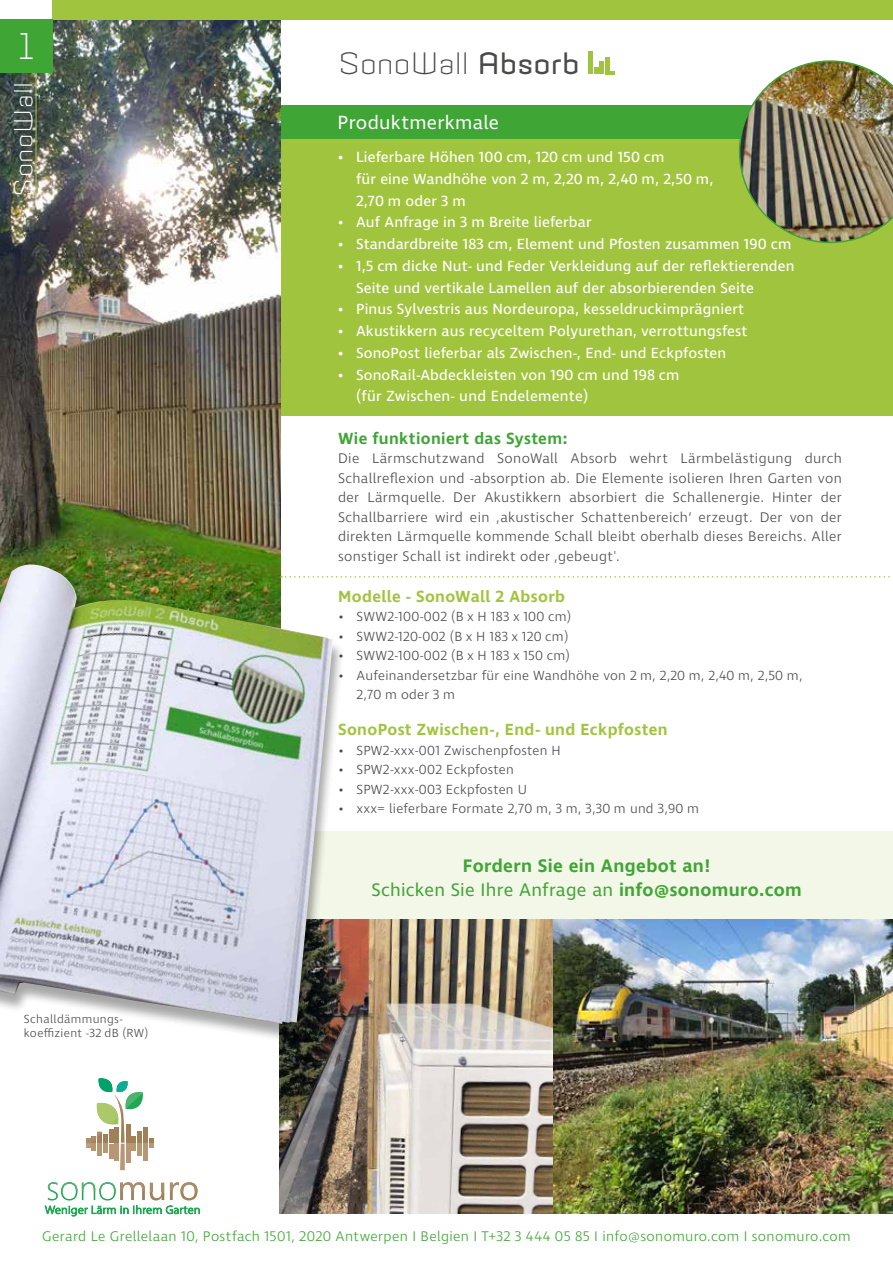
<style>
.page{position:relative;width:893px;height:1263px;background:#fff}
.page>*{position:absolute;margin:0;border:0;box-sizing:border-box;transform-origin:0 0}
.t1{font:300 36px "Armada";color:#fff}
.t2{font:300 30px "Armada";color:#4a4a49}
.t3{font:300 25.5px "Armada";letter-spacing:.02em;color:#fff}
.t4{font:19.5px "Ingra";letter-spacing:.015em;color:#fff}
.t5{font:600 18.6px/24px "Ingra";letter-spacing:.02em;color:#3fa535;text-align:center}
.t6{font:600 16.5px "Ingra";letter-spacing:.025em;color:#a1c43e}
.t7{font:600 16.5px "Ingra";letter-spacing:.02em;color:#3fa535}
.t8{font:15px/21.8px "Ingra";letter-spacing:.01em;color:#fff}
.t9{font:300 14.25px/19.5px "Ingra";letter-spacing:.025em;color:#4a4a49;text-align:justify}
.t10{font:300 14.25px "Ingra";letter-spacing:.025em;color:#3fa535}
.t11{font:300 13.5px/19.5px "Ingra";letter-spacing:.02em;color:#4a4a49}
.t12{font:300 12px/13.5px "Ingra";letter-spacing:.03em;color:#4a4a49}
.t13{font:300 11.4px "Myriad Pro";letter-spacing:.03em;color:#1ea854;scale:1.06 1}
.s1{font-weight:400}
</style>
<div class="page">
<div style="left:279px;top:106px;width:614px;height:310px;background:#a1c43e"></div>
<div style="left:279px;top:106px;width:614px;height:33px;background:#3fa535"></div>
<img style="left:0;top:19px;width:280px;height:545px">
<div style="left:280px;top:831px;width:613px;height:109px;background:#f3f7e7"></div>
<hr style="left:36px;top:74px;width:1px;height:123px;background:#a1c43e">
<div style="left:53px;top:0;width:840px;height:19px;background:#a1c43e"></div>
<div style="left:0;top:19px;width:53px;height:54px;background:#3fa535"></div>
<img style="left:279px;top:920px;width:614px;height:293px">
<svg style="left:345px;top:576px;width:548px;height:2px"></svg>
<hr style="left:605px;top:57px;width:4px;height:17px;background:#a1c43e">
<hr style="left:589px;top:51px;width:4px;height:23px;background:#a1c43e">
<svg style="left:594px;top:68px;width:4px;height:6px"></svg>
<hr style="left:600px;top:61px;width:4px;height:13px;background:#a1c43e">
<svg style="left:611px;top:71px;width:4px;height:3px"></svg>
<img style="left:739px;top:60px;width:154px;height:183px">
<div style="left:0;top:567px;width:345px;height:476px;background:#000;opacity:.35"></div>
<img style="left:0;top:564px;width:333px;height:460px">
<svg style="left:170px;top:1182px;width:28px;height:18px"></svg>
<svg style="left:48px;top:1182px;width:116px;height:18px"></svg>
<svg style="left:86px;top:1078px;width:68px;height:92px"></svg>
<h1 class="t1" style="left:18px;top:24px;width:19px">1</h1>
<h3 class="t3" style="left:8px;top:197px;width:117px;rotate:-90deg">SonoWall</h3>
<p class="t12" style="left:24px;top:1013px;width:126px">Schalldämmungs&shy;koeffizient -32 dB (RW)</p>
<p class="t13" style="left:45px;top:1203px;width:148px">Weniger Lärm in Ihrem Garten</p>
<h2 class="t2" style="left:338px;top:45px;width:243px">SonoWall <span class="s1">Absorb</span></h2>
<h3 class="t4" style="left:338px;top:110px;width:163px">Produktmerkmale</h3>
<p class="t8" style="left:356px;top:147px;width:359px;text-indent:-19px">• Lieferbare Höhen 100 cm, 120 cm und 150 cm<br>für eine Wandhöhe von 2 m, 2,20 m, 2,40 m, 2,50 m,<br>2,70 m oder 3 m</p>
<p class="t8" style="left:338px;top:212px;width:256px">• Auf Anfrage in 3 m Breite lieferbar</p>
<p class="t8" style="left:338px;top:234px;width:455px">• Standardbreite 183 cm, Element und Pfosten zusammen 190 cm</p>
<p class="t8" style="left:356px;top:256px;width:440px;text-indent:-19px">• 1,5 cm dicke Nut- und Feder Verkleidung auf der reflektierenden<br>Seite und vertikale Lamellen auf der absorbierenden Seite</p>
<p class="t8" style="left:338px;top:299px;width:408px">• Pinus Sylvestris aus Nordeuropa, kesseldruckimprägniert</p>
<p class="t8" style="left:338px;top:321px;width:411px">• Akustikkern aus recyceltem Polyurethan, verrottungsfest</p>
<p class="t8" style="left:338px;top:343px;width:390px">• SonoPost lieferbar als Zwischen-, End- und Eckpfosten</p>
<p class="t8" style="left:356px;top:364px;width:325px;text-indent:-19px">• SonoRail-Abdeckleisten von 190 cm und 198 cm (für Zwischen- und Endelemente)</p>
<p class="t7" style="left:338px;top:428px;width:231px">Wie funktioniert das System:</p>
<p class="t9" style="left:338px;top:449px;width:505px">Die Lärmschutzwand SonoWall Absorb wehrt Lärmbelästigung durch Schallreflexion und -absorption ab. Die Elemente isolieren Ihren Garten von der Lärmquelle. Der Akustikkern absorbiert die Schallenergie. Hinter der Schallbarriere wird ein ‚akustischer Schattenbereich‘ erzeugt. Der von der direkten Lärmquelle kommende Schall bleibt oberhalb dieses Bereichs. Aller sonstiger Schall ist indirekt oder ‚gebeugt'.</p>
<p class="t6" style="left:338px;top:586px;width:229px">Modelle - SonoWall 2 Absorb</p>
<p class="t11" style="left:338px;top:608px;width:235px">• SWW2-100-002 (B x H 183 x 100 cm)</p>
<p class="t11" style="left:338px;top:627px;width:232px">• SWW2-120-002 (B x H 183 x 120 cm)</p>
<p class="t11" style="left:338px;top:647px;width:233px">• SWW2-100-002 (B x H 183 x 150 cm)</p>
<p class="t11" style="left:357px;top:666px;width:447px;text-indent:-19px">• Aufeinandersetzbar für eine Wandhöhe von 2 m, 2,20 m, 2,40 m, 2,50 m,<br>2,70 m oder 3 m</p>
<p class="t6" style="left:338px;top:719px;width:331px">SonoPost Zwischen-, End- und Eckpfosten</p>
<p class="t11" style="left:338px;top:741px;width:224px">• SPW2-xxx-001 Zwischenpfosten H</p>
<p class="t11" style="left:338px;top:761px;width:177px">• SPW2-xxx-002 Eckpfosten</p>
<p class="t11" style="left:338px;top:780px;width:191px">• SPW2-xxx-003 Eckpfosten U</p>
<p class="t11" style="left:338px;top:800px;width:362px">• xxx= lieferbare Formate 2,70 m, 3 m, 3,30 m und 3,90 m</p>
<p class="t5" style="left:372px;top:854px;width:432px">Fordern Sie ein Angebot an!<br><span class="s1">Schicken Sie Ihre Anfrage an</span> info@sonomuro.com</p>
<p class="t10" style="left:42px;top:1227px;width:810px">Gerard Le Grellelaan 10, Postfach 1501, 2020 Antwerpen I Belgien I T+32 3 444 05 85 I info@sonomuro.com I sonomuro.com</p>
</div>
